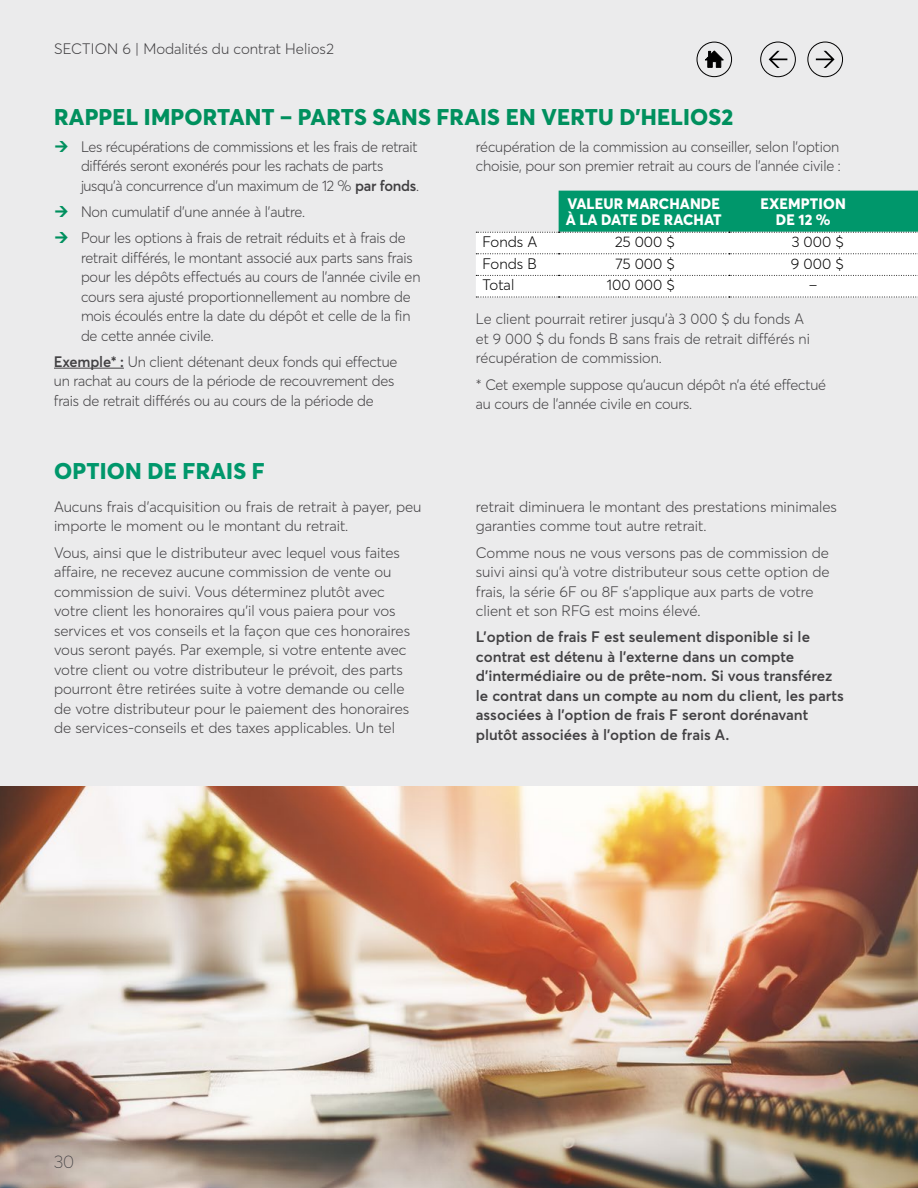
<style>
.page{position:relative;width:918px;height:1188px;background:#ebebec}
.page>*{position:absolute;margin:0;border:0;box-sizing:border-box;transform-origin:0 0}
.Txt_St-Niv2{font:800 22.5px "Desjardins Sans";letter-spacing:.01em;color:#00905e}
.Txt_St-Niv2-2{font:800 22.5px "Desjardins Sans";letter-spacing:.01em;color:#00976b}
.t1{font:100 18px "Desjardins Sans";color:#414042}
.Txt_courant{font:300 15px/19.5px "Desjardins Sans";letter-spacing:-.01em;color:#414042}
.Txt_courant-2{font:600 15px/19.5px "Desjardins Sans";color:#414042}
.Tbl_Entete_Centre{font:800 15px/16.5px "Desjardins Sans";letter-spacing:.01em;color:#fff}
.Tbl_Txt_Centre{font:300 15px "Desjardins Sans";color:#000}
.Tbl_Txt_G{font:300 15px "Desjardins Sans";color:#000}
.s1{font-weight:600}
</style>
<div class="page">
<img style="left:0;top:786px;width:918px;height:402px">
<hr style="left:54px;top:368px;width:70px;height:1px;background:#414042">
<svg style="left:476px;top:191px;width:442px;height:107px;background:#abdacc"></svg>
<svg style="left:816px;top:51px;width:19px;height:17px"></svg>
<div style="left:807px;top:42px;width:36px;height:35px;border:1px solid #000;border-radius:50%"></div>
<svg style="left:769px;top:51px;width:18px;height:17px"></svg>
<div style="left:760px;top:42px;width:36px;height:35px;border:1px solid #000;border-radius:50%"></div>
<div style="left:697px;top:42px;width:35px;height:35px;border:1px solid #000;border-radius:50%"></div>
<svg style="left:705px;top:50px;width:19px;height:18px"></svg>
<p class="Txt_courant" style="left:54px;top:39px;width:281px">SECTION 6 | Modalités du contrat Helios2</p>
<h2 class="Txt_St-Niv2" style="left:54px;top:103px;width:681px">RAPPEL IMPORTANT – PARTS SANS FRAIS EN VERTU D’HELIOS2</h2>
<p class="Txt_courant" style="left:81px;top:137px;width:340px">Les récupérations de commissions et les frais de retrait différés seront exonérés pour les rachats de parts jusqu’à concurrence d’un maximum de 12 % <span class="s1">par fonds</span>.</p>
<p class="Txt_courant" style="left:81px;top:202px;width:226px">Non cumulatif d’une année à l’autre.</p>
<p class="Txt_courant" style="left:81px;top:228px;width:341px">Pour les options à frais de retrait réduits et à frais de retrait différés, le montant associé aux parts sans frais pour les dépôts effectués au cours de l’année civile en cours sera ajusté proportionnellement au nombre de mois écoulés entre la date du dépôt et celle de la fin de cette année civile.</p>
<p class="Txt_courant" style="left:54px;top:352px;width:345px"><span class="s1">Exemple* :</span> Un client détenant deux fonds qui effectue un rachat au cours de la période de recouvrement des frais de retrait différés ou au cours de la période de</p>
<p class="Txt_courant" style="left:476px;top:137px;width:366px">récupération de la commission au conseiller, selon l’option choisie, pour son premier retrait au cours de l’année civile :</p>
<h1 class="Tbl_Entete_Centre" style="left:566px;top:195px;width:158px">VALEUR MARCHANDE<br>À LA DATE DE RACHAT</h1>
<h1 class="Tbl_Entete_Centre" style="left:761px;top:195px;width:87px;text-align:center">EXEMPTION<br>DE 12 %</h1>
<p class="Tbl_Txt_G" style="left:483px;top:233px;width:56px">Fonds A</p>
<p class="Tbl_Txt_Centre" style="left:615px;top:233px;width:61px">25 000 $</p>
<p class="Tbl_Txt_Centre" style="left:792px;top:233px;width:54px">3 000 $</p>
<p class="Tbl_Txt_G" style="left:483px;top:254px;width:56px">Fonds B</p>
<p class="Tbl_Txt_Centre" style="left:615px;top:254px;width:61px">75 000 $</p>
<p class="Tbl_Txt_Centre" style="left:791px;top:254px;width:54px">9 000 $</p>
<p class="Tbl_Txt_G" style="left:483px;top:276px;width:33px">Total</p>
<p class="Tbl_Txt_Centre" style="left:607px;top:276px;width:69px">100 000 $</p>
<p class="Tbl_Txt_Centre" style="left:809px;top:276px;width:10px">–</p>
<p class="Txt_courant" style="left:476px;top:309px;width:336px">Le client pourrait retirer jusqu’à 3 000 $ du fonds A et 9 000 $ du fonds B sans frais de retrait différés ni récupération de commission.</p>
<p class="Txt_courant" style="left:476px;top:375px;width:352px">* Cet exemple suppose qu’aucun dépôt n’a été effectué au cours de l’année civile en cours.</p>
<h2 class="Txt_St-Niv2-2" style="left:54px;top:457px;width:212px">OPTION DE FRAIS F</h2>
<p class="Txt_courant" style="left:54px;top:497px;width:369px">Aucuns frais d’acquisition ou frais de retrait à payer, peu importe le moment ou le montant du retrait.</p>
<p class="Txt_courant" style="left:54px;top:543px;width:358px">Vous, ainsi que le distributeur avec lequel vous faites affaire, ne recevez aucune commission de vente ou commission de suivi. Vous déterminez plutôt avec votre client les honoraires qu’il vous paiera pour vos services et vos conseils et la façon que ces honoraires vous seront payés. Par exemple, si votre entente avec votre client ou votre distributeur le prévoit, des parts pourront être retirées suite à votre demande ou celle de votre distributeur pour le paiement des honoraires de services-conseils et des taxes applicables. Un tel</p>
<p class="Txt_courant" style="left:476px;top:497px;width:363px">retrait diminuera le montant des prestations minimales garanties comme tout autre retrait.</p>
<p class="Txt_courant" style="left:476px;top:543px;width:355px">Comme nous ne vous versons pas de commission de suivi ainsi qu’à votre distributeur sous cette option de frais, la série 6F ou 8F s’applique aux parts de votre client et son RFG est moins élevé.</p>
<p class="Txt_courant-2" style="left:476px;top:627px;width:369px">L’option de frais F est seulement disponible si le contrat est détenu à l’externe dans un compte d’intermédiaire ou de prête-nom. Si vous transférez le contrat dans un compte au nom du client, les parts associées à l’option de frais F seront dorénavant plutôt associées à l’option de frais A.</p>
<p class="t1" style="left:54px;top:1151px;width:22px">30</p>
</div>
